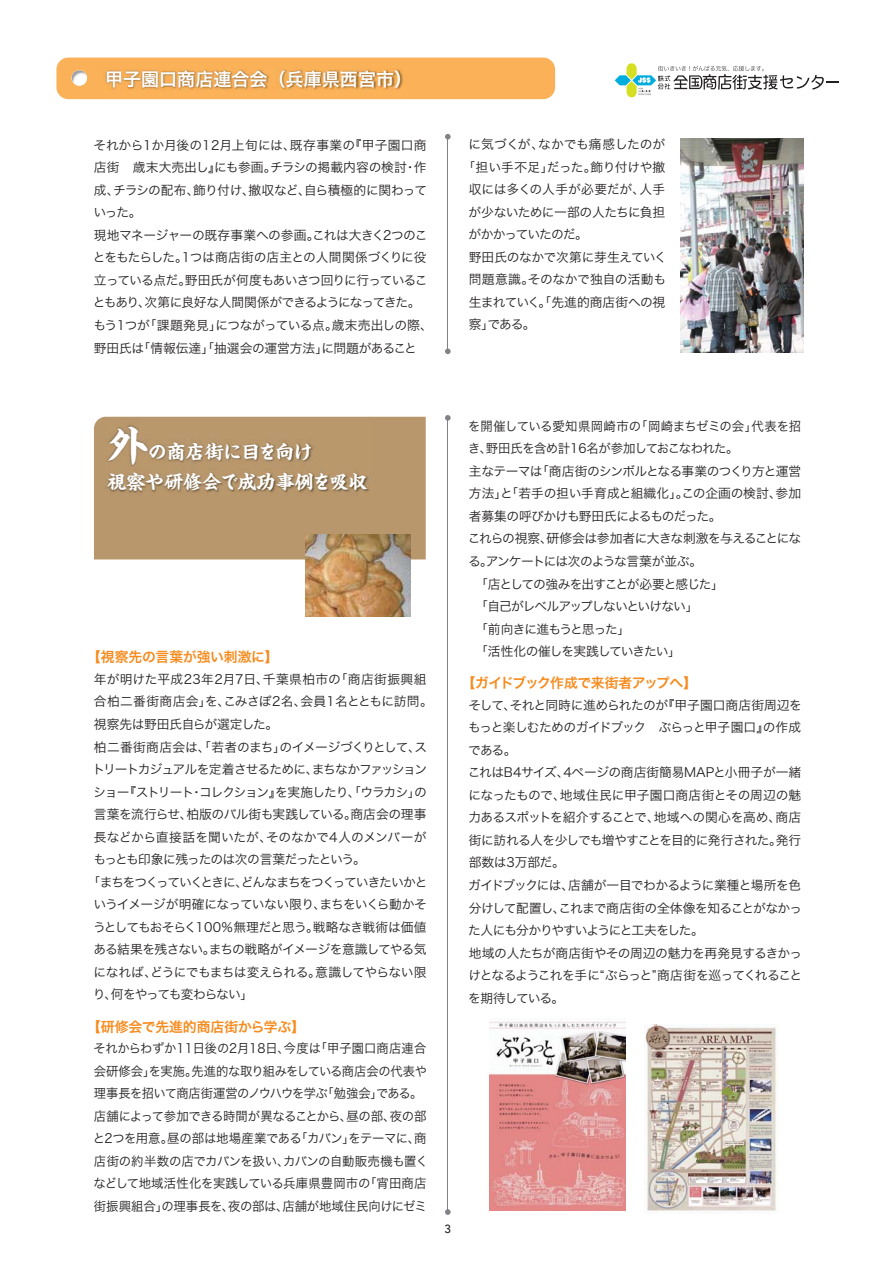
<style>
.page{position:relative;width:893px;height:1263px;background:#fff}
.page>*{position:absolute;margin:0;border:0;box-sizing:border-box;transform-origin:0 0}
.t1{font:19.2px/29.8px "Kaisho MCBK1 Pro De Bold 90 pv RKSJ H";letter-spacing:-.02em;color:#fff}
.t2{font:18px "Hira Kaku Pro W6 90 pv RKSJ H";color:#fff}
.t3{font:13.8px "Hira Kaku Pro W6 90 pv RKSJ H";letter-spacing:-.045em;color:#f68b1e}
.t4{font:13.8px "Hira Kaku Pro W6 90 pv RKSJ H";color:#f68b1e}
.t5{font:13.8px "Hira Kaku Pro W6 90 pv RKSJ H";letter-spacing:-.02em;color:#f68b1e}
.t6{font:12.75px/22.5px "Hira Kaku Pro W3 90 pv RKSJ H";letter-spacing:-.04em;color:#231f20}
.t7{font:12.75px/22.5px "Hira Kaku Pro W3 90 pv RKSJ H";letter-spacing:-.02em;color:#231f20;scale:.96 1}
.t8{font:12.75px "Hira Kaku Pro W3 90 pv RKSJ H";letter-spacing:-.01em;color:#231f20}
.t9{font:12.75px "Hira Kaku Pro W3 90 pv RKSJ H";letter-spacing:-.06em;color:#231f20}
.t10{font:12.75px "Hira Kaku Pro W3 90 pv RKSJ H";letter-spacing:-.095em;color:#231f20}
.t11{font:12.75px "Hira Kaku Pro W3 90 pv RKSJ H";letter-spacing:-.085em;color:#231f20}
.t12{font:12.75px "Hira Kaku Pro W3 90 pv RKSJ H";letter-spacing:-.07em;color:#231f20}
.t13{font:12.75px "Hira Kaku Pro W3 90 pv RKSJ H";letter-spacing:-.09em;color:#231f20}
.t14{font:12.75px "Hira Kaku Pro W3 90 pv RKSJ H";letter-spacing:-.075em;color:#231f20}
.t15{font:12.75px "Hira Kaku Pro W3 90 pv RKSJ H";letter-spacing:.025em;color:#231f20}
.t16{font:12.75px "Hira Kaku Pro W3 90 pv RKSJ H";letter-spacing:-.08em;color:#231f20}
.t17{font:12.75px "Hira Kaku Pro W3 90 pv RKSJ H";letter-spacing:-.02em;color:#231f20}
.t18{font:12.75px "Hira Kaku Pro W3 90 pv RKSJ H";letter-spacing:.03em;color:#231f20}
.t19{font:12.75px "Hira Kaku Pro W3 90 pv RKSJ H";letter-spacing:-.005em;color:#231f20}
.t20{font:12.75px "Hira Kaku Pro W3 90 pv RKSJ H";color:#231f20}
.t21{font:500 11.7px "Avenir";color:#231f20}
.s1{font-size:41.4px}
</style>
<div class="page">
<svg style="left:615px;top:63px;width:224px;height:34px"></svg>
<hr style="left:448px;top:137px;width:1px;height:214px;background:#808285">
<svg style="left:445px;top:349px;width:6px;height:5px"></svg>
<svg style="left:445px;top:134px;width:6px;height:6px"></svg>
<hr style="left:448px;top:418px;width:1px;height:794px;background:#808285">
<svg style="left:445px;top:1209px;width:6px;height:6px"></svg>
<svg style="left:445px;top:415px;width:6px;height:6px"></svg>
<div style="left:56px;top:58px;width:499px;height:41px;background:#fbb157;border-radius:12px"></div>
<img style="left:72px;top:70px;width:15px;height:16px;border-radius:50%">
<img style="left:105px;top:69px;width:298px;height:21px">
<div style="left:94px;top:417px;width:332px;height:143px;background:#b9976c"></div>
<img style="left:105px;top:422px;width:266px;height:74px">
<img style="left:490px;top:1021px;width:136px;height:190px">
<img style="left:644px;top:1024px;width:133px;height:187px">
<img style="left:680px;top:138px;width:123px;height:214px">
<img style="left:306px;top:535px;width:104px;height:81px">
<h2 class="t2" style="left:105px;top:72px;width:309px">甲子園口商店連合会（兵庫県西宮市）</h2>
<p class="t6" style="left:93px;top:135px;width:341px">それから1か月後の12月上旬には、既存事業の『甲子園口商店街　歳末大売出し』にも参画。チラシの掲載内容の検討・作成、チラシの配布、飾り付け、撤収など、自ら積極的に関わっていった。<br>現地マネージャーの既存事業への参画。これは大きく2つのことをもたらした。1つは商店街の店主との人間関係づくりに役立っている点だ。野田氏が何度もあいさつ回りに行っていることもあり、次第に良好な人間関係ができるようになってきた。もう1つが「課題発見」につながっている点。歳末売出しの際、野田氏は「情報伝達」「抽選会の運営方法」に問題があること</p>
<p class="t8" style="left:468px;top:139px;width:198px">に気づくが、なかでも痛感したのが</p>
<p class="t19" style="left:462px;top:162px;width:204px">「担い手不足」だった。飾り付けや撤</p>
<p class="t20" style="left:469px;top:184px;width:198px">収には多くの人手が必要だが、人手</p>
<p class="t6" style="left:468px;top:202px;width:198px">が少ないために一部の人たちに負担</p>
<p class="t12" style="left:468px;top:230px;width:121px">がかかっていたのだ。</p>
<p class="t6" style="left:469px;top:247px;width:200px">野田氏のなかで次第に芽生えていく</p>
<p class="t8" style="left:469px;top:275px;width:199px">問題意識。そのなかで独自の活動も</p>
<p class="t6" style="left:469px;top:292px;width:198px">生まれていく。「先進的商店街への視</p>
<p class="t6" style="left:469px;top:315px;width:68px">察」である。</p>
<h1 class="t1" style="left:107px;top:439px;width:262px"><span class="s1">外</span>の商店街に目を向け<br>視察や研修会で成功事例を吸収</h1>
<p class="t5" style="left:87px;top:652px;width:193px">【視察先の言葉が強い刺激に】</p>
<p class="t18" style="left:94px;top:674px;width:334px">年が明けた平成23年2月7日、千葉県柏市の「商店街振興組</p>
<p class="t15" style="left:94px;top:697px;width:340px">合柏二番街商店会」を、こみさぽ2名、会員1名とともに訪問。</p>
<p class="t6" style="left:94px;top:715px;width:186px">視察先は野田氏自らが選定した。</p>
<p class="t6" style="left:94px;top:737px;width:335px">柏二番街商店会は、「若者のまち」のイメージづくりとして、ス</p>
<p class="t16" style="left:93px;top:764px;width:336px">トリートカジュアルを定着させるために、まちなかファッション</p>
<p class="t13" style="left:93px;top:787px;width:335px">ショー『ストリート・コレクション』を実施したり、「ウラカシ」の</p>
<p class="t6" style="left:94px;top:805px;width:334px">言葉を流行らせ、柏版のバル街も実践している。商店会の理事</p>
<p class="t8" style="left:94px;top:832px;width:334px">長などから直接話を聞いたが、そのなかで4人のメンバーが</p>
<p class="t12" style="left:93px;top:855px;width:274px">もっとも印象に残ったのは次の言葉だったという。</p>
<p class="t10" style="left:88px;top:877px;width:341px">「まちをつくっていくときに、どんなまちをつくっていきたいかと</p>
<p class="t6" style="left:93px;top:895px;width:335px">いうイメージが明確になっていない限り、まちをいくら動かそ</p>
<p class="t6" style="left:93px;top:917px;width:335px">うとしてもおそらく100％無理だと思う。戦略なき戦術は価値</p>
<p class="t6" style="left:93px;top:940px;width:334px">ある結果を残さない。まちの戦略がイメージを意識してやる気</p>
<p class="t6" style="left:94px;top:963px;width:334px">になれば、どうにでもまちは変えられる。意識してやらない限</p>
<p class="t10" style="left:93px;top:990px;width:162px">り、何をやっても変わらない」</p>
<p class="t4" style="left:87px;top:1021px;width:220px">【研修会で先進的商店街から学ぶ】</p>
<p class="t7" style="left:93px;top:1039px;width:351px">それからわずか11日後の2月18日、今度は「甲子園口商店連合会研修会」を実施。先進的な取り組みをしている商店会の代表や理事長を招いて商店街運営のノウハウを学ぶ「勉強会」である。店舗によって参加できる時間が異なることから、昼の部、夜の部と2つを用意。昼の部は地場産業である「カバン」をテーマに、商店街の約半数の店でカバンを扱い、カバンの自動販売機も置くなどして地域活性化を実践している兵庫県豊岡市の「宵田商店街振興組合」の理事長を、夜の部は、店舗が地域住民向けにゼミ</p>
<p class="t8" style="left:468px;top:421px;width:334px">を開催している愛知県岡崎市の「岡崎まちゼミの会」代表を招</p>
<p class="t6" style="left:468px;top:439px;width:272px">き、野田氏を含め計16名が参加しておこなわれた。</p>
<p class="t9" style="left:469px;top:466px;width:334px">主なテーマは「商店街のシンボルとなる事業のつくり方と運営</p>
<p class="t17" style="left:469px;top:489px;width:334px">方法」と「若手の担い手育成と組織化」。この企画の検討、参加</p>
<p class="t6" style="left:469px;top:507px;width:254px">者募集の呼びかけも野田氏によるものだった。</p>
<p class="t6" style="left:468px;top:529px;width:335px">これらの視察、研修会は参加者に大きな刺激を与えることにな</p>
<p class="t9" style="left:468px;top:556px;width:236px">る。アンケートには次のような言葉が並ぶ。</p>
<p class="t11" style="left:475px;top:579px;width:250px">「店としての強みを出すことが必要と感じた」</p>
<p class="t11" style="left:475px;top:601px;width:225px">「自己がレベルアップしないといけない」</p>
<p class="t14" style="left:475px;top:624px;width:157px">「前向きに進もうと思った」</p>
<p class="t14" style="left:475px;top:647px;width:207px">「活性化の催しを実践していきたい」</p>
<p class="t3" style="left:462px;top:678px;width:237px">【ガイドブック作成で来街者アップへ】</p>
<p class="t6" style="left:468px;top:695px;width:336px">そして、それと同時に進められたのが『甲子園口商店街周辺をもっと楽しむためのガイドブック　ぶらっと甲子園口』の作成である。<br>これはB4サイズ、4ページの商店街簡易MAPと小冊子が一緒になったもので、地域住民に甲子園口商店街とその周辺の魅力あるスポットを紹介することで、地域への関心を高め、商店街に訪れる人を少しでも増やすことを目的に発行された。発行部数は3万部だ。<br>ガイドブックには、店舗が一目でわかるように業種と場所を色分けして配置し、これまで商店街の全体像を知ることがなかった人にも分かりやすいようにと工夫をした。<br>地域の人たちが商店街やその周辺の魅力を再発見するきかっけとなるようこれを手に“ぶらっと”商店街を巡ってくれることを期待している。</p>
<p class="t21" style="left:445px;top:1224px;width:8px">3</p>
</div>
